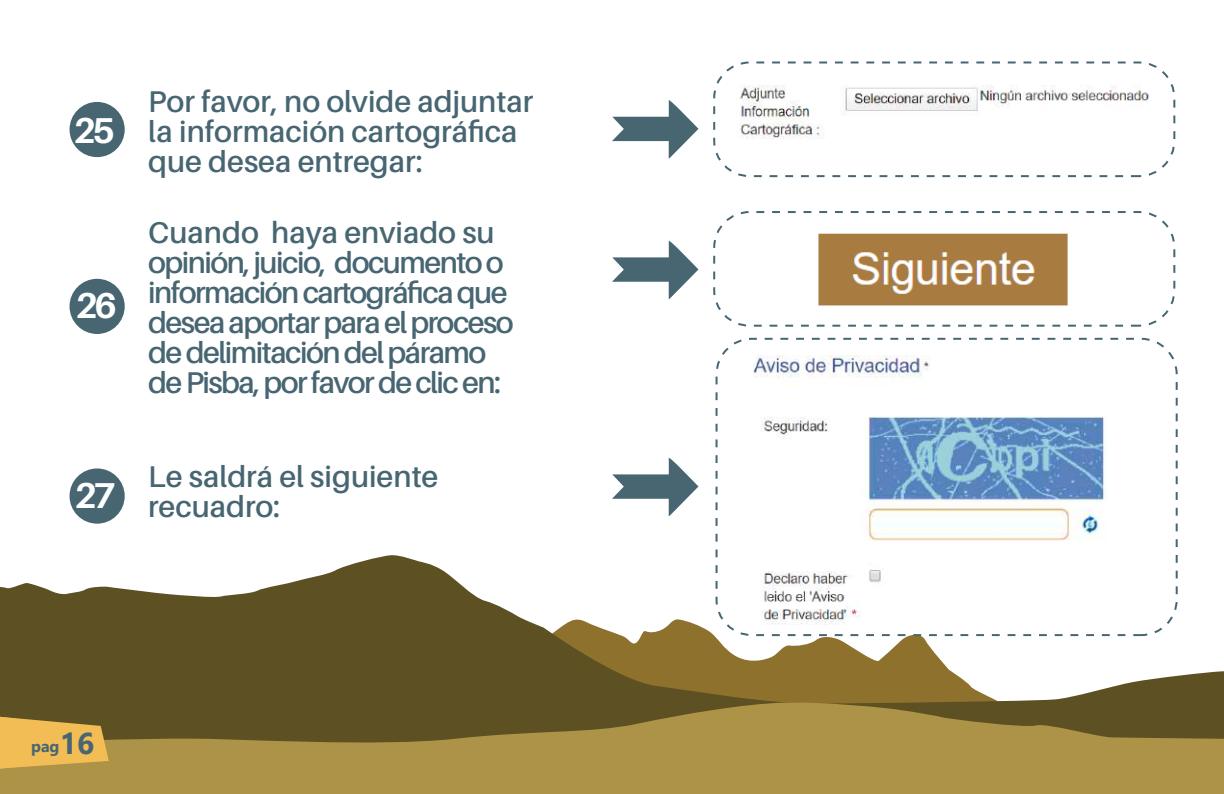
<style>
.page{position:relative;width:1224px;height:794px;background:#fff}
.page>*{position:absolute;margin:0;border:0;box-sizing:border-box;transform-origin:0 0}
.t1{font:700 36px "Aileron";color:#fff}
.t2{font:600 30px/30px "Aileron";letter-spacing:-.05em;color:#476672}
.t3{font:600 30px/30px "Aileron";color:#476672}
.t4{font:700 16px "Gadugi";color:#476672}
.s1{font-size:30px}
</style>
<div class="page">
<svg style="left:0;top:555px;width:1224px;height:146px"></svg>
<svg style="left:0;top:701px;width:1224px;height:93px;background:#947f3c"></svg>
<div style="left:70px;top:102px;width:55px;height:55px;background:#476672;border-radius:50%"></div>
<div style="left:70px;top:279px;width:55px;height:55px;background:#476672;border-radius:50%"></div>
<div style="left:70px;top:468px;width:55px;height:55px;background:#476672;border-radius:50%"></div>
<svg style="left:612px;top:100px;width:86px;height:58px"></svg>
<svg style="left:612px;top:458px;width:86px;height:58px"></svg>
<svg style="left:612px;top:241px;width:86px;height:58px"></svg>
<img style="left:740px;top:85px;width:410px;height:54px">
<img style="left:818px;top:233px;width:250px;height:73px">
<img style="left:754px;top:355px;width:355px;height:269px">
<div style="left:713px;top:61px;width:462px;height:116px;border:2px dashed #476672;border-radius:36px"></div>
<div style="left:713px;top:211px;width:462px;height:116px;border:2px dashed #476672;border-radius:36px"></div>
<div style="left:716px;top:338px;width:462px;height:298px;border:2px dashed #476672;border-radius:36px"></div>
<svg style="left:0;top:717px;width:109px;height:51px;background:#dcad4d"></svg>
<p class="t1" style="left:74px;top:110px;width:43px">25</p>
<p class="t1" style="left:76px;top:286px;width:43px">26</p>
<p class="t1" style="left:75px;top:476px;width:43px">27</p>
<p class="t3" style="left:148px;top:87px;width:387px">Por favor, no olvide adjuntar la información cartográfica que desea entregar:</p>
<p class="t2" style="left:148px;top:217px;width:367px">Cuando haya enviado su opinión, juicio, documento o información cartográfica que desea aportar para el proceso de delimitación del páramo de Pisba, por favor de clic en:</p>
<p class="t3" style="left:148px;top:462px;width:291px">Le saldrá el siguiente recuadro:</p>
<p class="t4" style="left:31px;top:736px;width:65px">pag<span class="s1">16</span></p>
</div>
